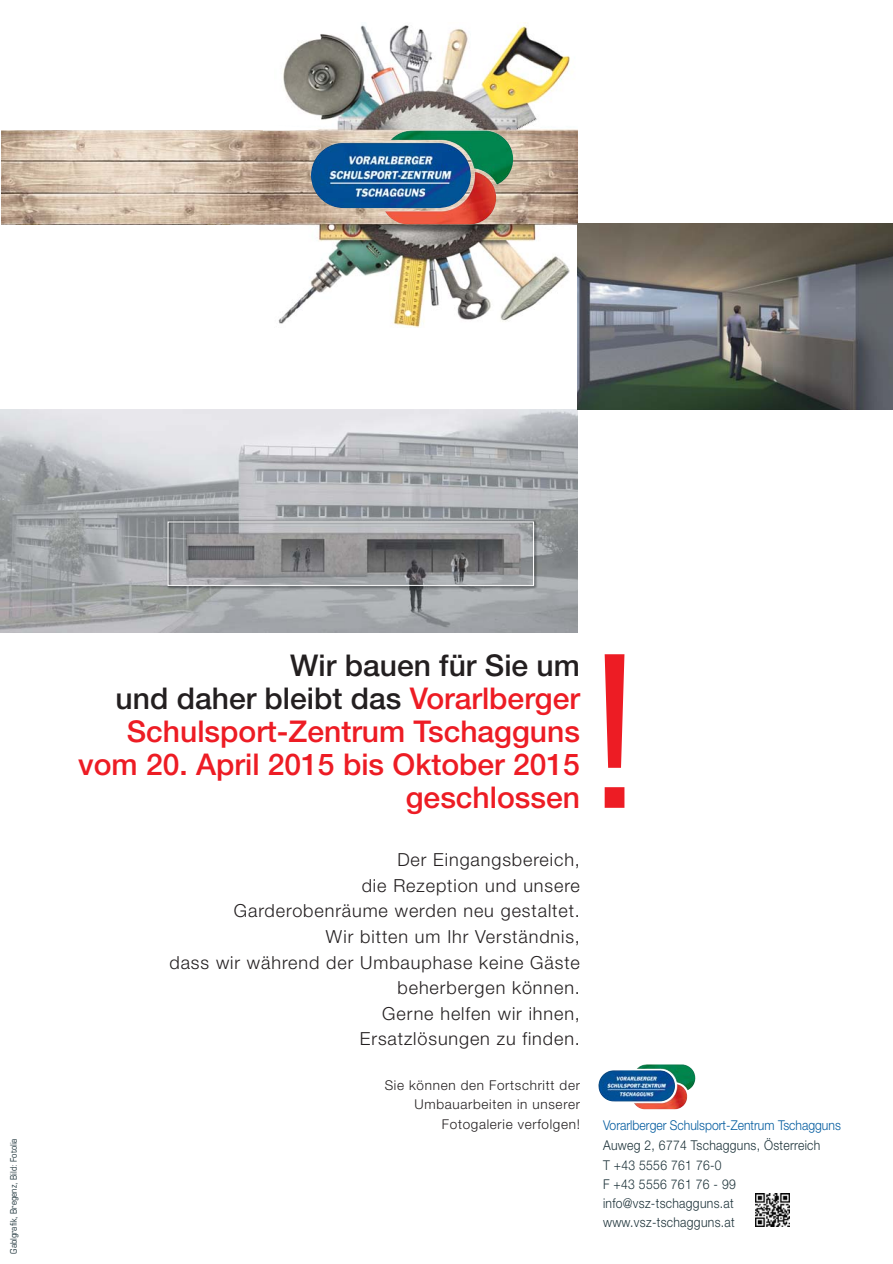
<style>
.page{position:relative;width:893px;height:1264px;background:#fff}
.page>*{position:absolute;margin:0;border:0;box-sizing:border-box;transform-origin:0 0}
.t1{font:condensed 214.95px "Helvetica Neue";color:#ed1c24}
.t2{font:500 30px/33px "Helvetica Neue";color:#ed1c24;text-align:right}
.t3{font:300 18px/25.5px "Helvetica Neue";letter-spacing:.05em;color:#231f20;text-align:right}
.t4{font:300 13.5px/19.2px "Helvetica Neue";letter-spacing:.025em;color:#1b3138;scale:.9 1}
.t5{font:300 13.5px/19.2px "Helvetica Neue";letter-spacing:.05em;color:#231f20;text-align:right}
.t6{font:300 13.5px "Helvetica Neue";color:#005a9e;scale:.9 1}
.t7{font:condensed 9px "Eurostile";color:#1b3138}
.s1{color:#231f20}
</style>
<div class="page">
<img style="left:1px;top:131px;width:274px;height:94px">
<img style="left:275px;top:25px;width:303px;height:303px">
<img style="left:0;top:410px;width:578px;height:222px">
<img style="left:578px;top:224px;width:314px;height:186px">
<img style="left:485px;top:131px;width:28px;height:54px">
<img style="left:682px;top:1064px;width:13px;height:26px">
<img style="left:755px;top:1193px;width:34px;height:34px">
<img style="left:163px;top:517px;width:378px;height:76px">
<div style="left:168px;top:521px;width:366px;height:65px;border:1px solid #fff"></div>
<svg style="left:263px;top:124px;width:60px;height:7px"></svg>
<svg style="left:275px;top:225px;width:36px;height:4px"></svg>
<p class="t7" style="left:10px;top:1254px;width:117px;rotate:-90deg">Gablgrafik, Bregenz, Bild: Fotolia</p>
<h2 class="t2" style="left:78px;top:651px;width:503px"><span class="s1">Wir bauen für Sie um<br>und daher bleibt das</span> Vorarlberger<br>Schulsport-Zentrum Tschagguns vom 20. April 2015 bis Oktober 2015 geschlossen</h2>
<p class="t3" style="left:169px;top:849px;width:412px">Der Eingangsbereich,<br>die Rezeption und unsere<br>Garderobenräume werden neu gestaltet.<br>Wir bitten um Ihr Verständnis,<br>dass wir während der Umbauphase keine Gäste beherbergen können.<br>Gerne helfen wir ihnen,<br>Ersatzlösungen zu finden.</p>
<p class="t5" style="left:384px;top:1077px;width:197px">Sie können den Fortschritt der<br>Umbauarbeiten in unserer<br>Fotogalerie verfolgen!</p>
<h1 class="t1" style="left:586px;top:654px;width:57px">!</h1>
<p class="t6" style="left:603px;top:1120px;width:266px">Vorarlberger Schulsport-Zentrum Tschagguns</p>
<p class="t4" style="left:603px;top:1137px;width:243px">Auweg 2, 6774 Tschagguns, Österreich<br>T +43 5556 761 76-0<br>F +43 5556 761 76 - 99 info@vsz-tschagguns.at www.vsz-tschagguns.at</p>
</div>
